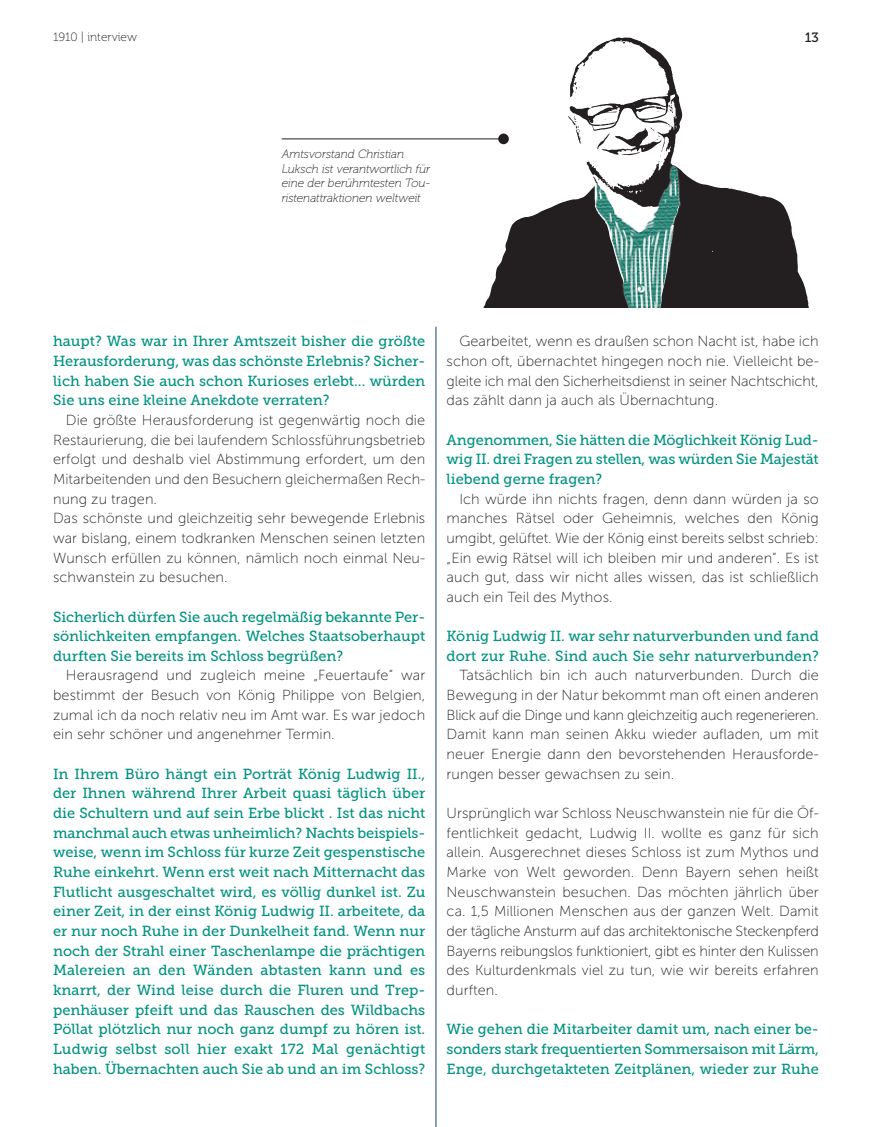
<style>
.page{position:relative;width:872px;height:1127px;background:#fff}
.page>*{position:absolute;margin:0;border:0;box-sizing:border-box;transform-origin:0 0}
.t1{font:14.55px/19.6px "Museo Sans 100";letter-spacing:.005em;color:#231f20;text-align:justify}
.t2{font:14.55px/19.6px "Museo Slab 500";color:#009382;text-align:justify}
.t3{font:13.5px "Museo 500";color:#231f20}
.t4{font:italic 12px/14.4px "Museo 100";color:#231f20}
.t5{font:12px "Museo 100";color:#231f20}
</style>
<div class="page">
<svg style="left:461px;top:38px;width:348px;height:269px"></svg>
<svg style="left:567px;top:115px;width:14px;height:17px"></svg>
<svg style="left:574px;top:87px;width:6px;height:8px"></svg>
<svg style="left:591px;top:105px;width:83px;height:27px"></svg>
<img style="left:561px;top:132px;width:154px;height:175px">
<hr style="left:436px;top:327px;width:1px;height:800px;background:#1a417b">
<hr style="left:282px;top:139px;width:221px;height:1px;background:#231f20">
<div style="left:498px;top:134px;width:11px;height:10px;background:#231f20;border-radius:50%"></div>
<p class="t5" style="left:53px;top:32px;width:85px">1910 | interview</p>
<p class="t4" style="left:282px;top:148px;width:150px">Amtsvorstand Christian<br>Luksch ist verantwortlich für eine der berühmtesten Tou&shy;ristenattraktionen weltweit</p>
<p class="t3" style="left:804px;top:29px;width:16px">13</p>
<p class="t2" style="left:53px;top:333px;width:374px">haupt? Was war in Ihrer Amtszeit bisher die größte Herausforderung, was das schönste Erlebnis? Sicher&shy;lich haben Sie auch schon Kurioses erlebt… würden Sie uns eine kleine Anekdote verraten?</p>
<p class="t1" style="left:53px;top:411px;width:374px;text-indent:13px">Die größte Herausforderung ist gegenwärtig noch die Restaurierung, die bei laufendem Schlossführungsbetrieb erfolgt und deshalb viel Abstimmung erfordert, um den Mitarbeitenden und den Besuchern gleichermaßen Rech&shy;nung zu tragen.</p>
<p class="t1" style="left:53px;top:510px;width:374px">Das schönste und gleichzeitig sehr bewegende Erlebnis war bislang, einem todkranken Menschen seinen letzten Wunsch erfüllen zu können, nämlich noch einmal Neu&shy;schwanstein zu besuchen.</p>
<p class="t2" style="left:53px;top:608px;width:374px">Sicherlich dürfen Sie auch regelmäßig bekannte Per&shy;sönlichkeiten empfangen. Welches Staatsoberhaupt durften Sie bereits im Schloss begrüßen?</p>
<p class="t1" style="left:53px;top:667px;width:374px;text-indent:13px">Herausragend und zugleich meine „Feuertaufe“ war bestimmt der Besuch von König Philippe von Belgien, zumal ich da noch relativ neu im Amt war. Es war jedoch ein sehr schöner und angenehmer Termin.</p>
<p class="t2" style="left:53px;top:765px;width:374px">In Ihrem Büro hängt ein Porträt König Ludwig II., der Ihnen während Ihrer Arbeit quasi täglich über die Schultern und auf sein Erbe blickt . Ist das nicht manchmal auch etwas unheimlich? Nachts beispiels&shy;weise, wenn im Schloss für kurze Zeit gespenstische Ruhe einkehrt. Wenn erst weit nach Mitternacht das Flutlicht ausgeschaltet wird, es völlig dunkel ist. Zu einer Zeit, in der einst König Ludwig II. arbeitete, da er nur noch Ruhe in der Dunkelheit fand. Wenn nur noch der Strahl einer Taschenlampe die prächtigen Malereien an den Wänden abtasten kann und es knarrt, der Wind leise durch die Fluren und Trep&shy;penhäuser pfeift und das Rauschen des Wildbachs Pöllat plötzlich nur noch ganz dumpf zu hören ist.<br>Ludwig selbst soll hier exakt 172 Mal genächtigt haben. Übernachten auch Sie ab und an im Schloss?</p>
<p class="t1" style="left:446px;top:333px;width:374px;text-indent:13px">Gearbeitet, wenn es draußen schon Nacht ist, habe ich schon oft, übernachtet hingegen noch nie. Vielleicht be&shy;gleite ich mal den Sicherheitsdienst in seiner Nachtschicht, das zählt dann ja auch als Übernachtung.</p>
<p class="t2" style="left:446px;top:431px;width:374px">Angenommen, Sie hätten die Möglichkeit König Lud&shy;wig II. drei Fragen zu stellen, was würden Sie Majestät liebend gerne fragen?</p>
<p class="t1" style="left:446px;top:490px;width:374px;text-indent:13px">Ich würde ihn nichts fragen, denn dann würden ja so manches Rätsel oder Geheimnis, welches den König umgibt, gelüftet. Wie der König einst bereits selbst schrieb: „Ein ewig Rätsel will ich bleiben mir und anderen“. Es ist auch gut, dass wir nicht alles wissen, das ist schließlich auch ein Teil des Mythos.</p>
<p class="t2" style="left:446px;top:628px;width:374px">König Ludwig II. war sehr naturverbunden und fand dort zur Ruhe. Sind auch Sie sehr naturverbunden?</p>
<p class="t1" style="left:446px;top:667px;width:374px;text-indent:13px">Tatsächlich bin ich auch naturverbunden. Durch die Bewegung in der Natur bekommt man oft einen anderen Blick auf die Dinge und kann gleichzeitig auch regenerieren.<br>Damit kann man seinen Akku wieder aufladen, um mit neuer Energie dann den bevorstehenden Herausforde&shy;rungen besser gewachsen zu sein.</p>
<p class="t1" style="left:446px;top:804px;width:374px">Ursprünglich war Schloss Neuschwanstein nie für die Öf&shy;fentlichkeit gedacht, Ludwig II. wollte es ganz für sich allein. Ausgerechnet dieses Schloss ist zum Mythos und Marke von Welt geworden. Denn Bayern sehen heißt Neuschwanstein besuchen. Das möchten jährlich über ca. 1,5 Millionen Menschen aus der ganzen Welt. Damit der tägliche Ansturm auf das architektonische Steckenpferd Bayerns reibungslos funktioniert, gibt es hinter den Kulissen des Kulturdenkmals viel zu tun, wie wir bereits erfahren durften.</p>
<p class="t2" style="left:446px;top:1021px;width:374px">Wie gehen die Mitarbeiter damit um, nach einer be&shy;sonders stark frequentierten Sommersaison mit Lärm, Enge, durchgetakteten Zeitplänen, wieder zur Ruhe</p>
</div>
